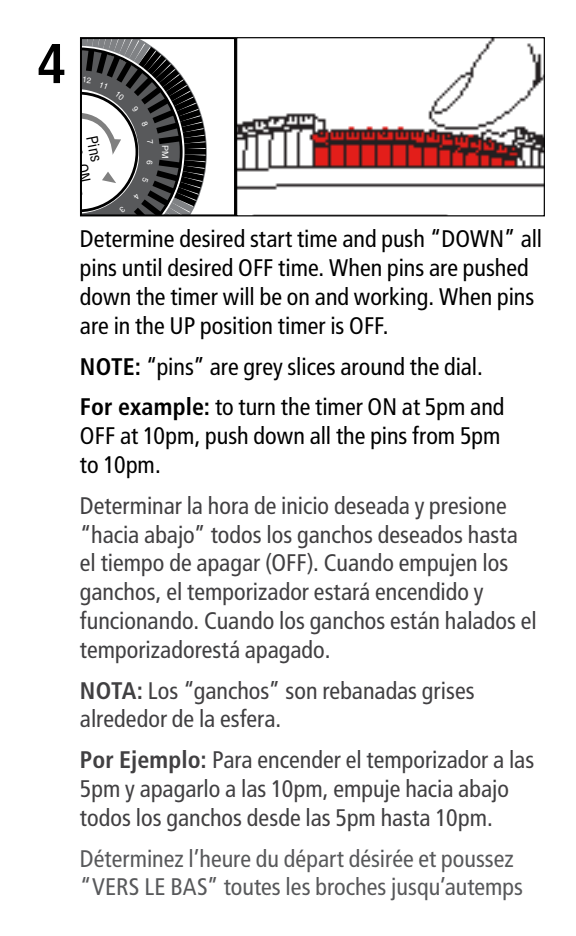
<style>
.page{position:relative;width:576px;height:936px;background:#fff}
.page>*{position:absolute;margin:0;border:0;box-sizing:border-box;transform-origin:0 0}
.t1{font:700 condensed 56px "Frutiger LT Std";color:#000}
.t2{font:condensed 24px/28.8px "Frutiger LT Std";color:#414042}
.t3{font:condensed 24px/28.8px "Frutiger LT Std";color:#000}
.t4{font:condensed 24px/28.8px "Frutiger LT Std";color:#58595b}
.t5{font:condensed 15.2px "Helvetica LT Std";color:#000}
.t6{font:8.8px "Helvetica LT Std";color:#fff;scale:1.04 1}
.s1{font-weight:700}
</style>
<div class="page">
<img style="left:238px;top:39px;width:305px;height:151px">
<div style="left:236px;top:37px;width:309px;height:179px;border:1px solid #000"></div>
<div style="left:80px;top:37px;width:156px;height:179px;border:2px solid #000"></div>
<svg style="left:81px;top:38px;width:125px;height:178px"></svg>
<h1 class="t1" style="left:37px;top:30px;width:31px">4</h1>
<p class="t5" style="left:101px;top:134px;width:28px;rotate:79deg">Pins</p>
<p class="t6" style="left:170px;top:145px;width:15px;rotate:90deg">PM</p>
<p class="t3" style="left:80px;top:225px;width:464px">Determine desired start time and push “DOWN” all pins until desired OFF time. When pins are pushed down the timer will be on and working. When pins are in the UP position timer is OFF.</p>
<p class="t3" style="left:80px;top:346px;width:426px;line-height:40.8px"><span class="s1">NOTE:</span> “pins” are grey slices around the dial.<br><span class="s1">For example:</span> to turn the timer ON at 5pm and</p>
<p class="t3" style="left:80px;top:422px;width:422px">OFF at 10pm, push down all the pins from 5pm to 10pm.</p>
<p class="t2" style="left:80px;top:491px;width:458px">Determinar la hora de inicio deseada y presione “hacia abajo” todos los ganchos deseados hasta el tiempo de apagar (OFF). Cuando empujen los ganchos, el temporizador estará encendido y funcionando. Cuando los ganchos están halados el temporizadorestá apagado.</p>
<p class="t2" style="left:80px;top:676px;width:396px"><span class="s1">NOTA:</span> Los “ganchos” son rebanadas grises alrededor de la esfera.</p>
<p class="t2" style="left:80px;top:746px;width:456px"><span class="s1">Por Ejemplo:</span> Para encender el temporizador a las<br>5pm y apagarlo a las 10pm, empuje hacia abajo todos los ganchos desde las 5pm hasta 10pm.</p>
<p class="t4" style="left:80px;top:844px;width:445px">Déterminez l’heure du départ désirée et poussez “VERS LE BAS” toutes les broches jusqu’autemps</p>
</div>
